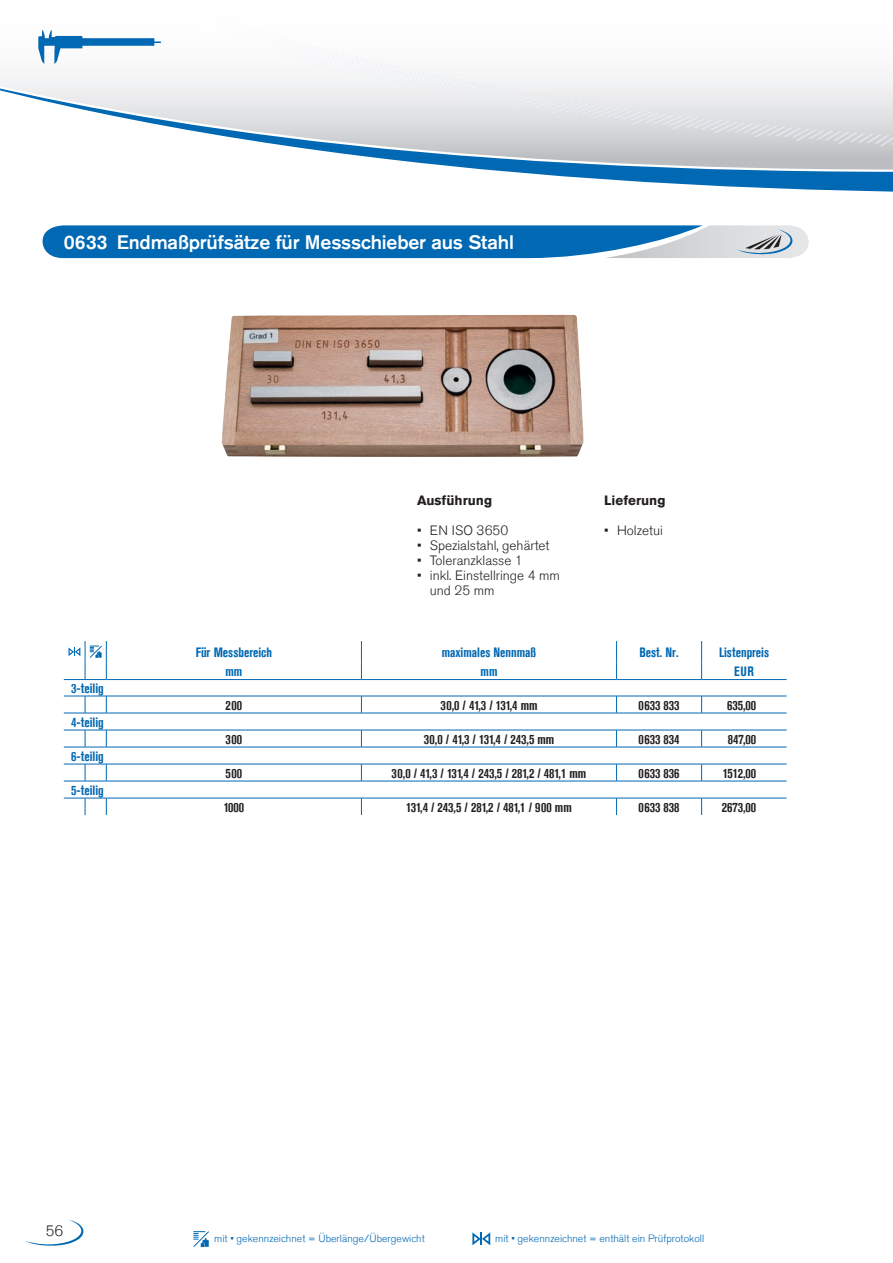
<style>
.page{position:relative;width:893px;height:1263px;background:#fff}
.page>*{position:absolute;margin:0;border:0;box-sizing:border-box;transform-origin:0 0}
.t1{font:500 19.5px "Akzidenz Grotesk Std";letter-spacing:-.01em;color:#fff}
.t2{font:300 15px "Akzidenz Grotesk Std";color:#231f20}
.t3{font:700 condensed 13.5px "Akzidenz Grotesk Std";color:#231f20}
.t4{font:700 condensed 13.5px "Akzidenz Grotesk Std";color:#0168b3}
.t5{font:300 13.5px/15px "Akzidenz Grotesk Std";color:#231f20}
.t6{font:700 13.5px "Akzidenz Grotesk Std";color:#231f20}
.t7{font:300 13.5px "Akzidenz Grotesk Std";letter-spacing:.02em;color:#231f20}
.t8{font:300 10.5px "Akzidenz Grotesk Std";color:#0168b3}
</style>
<div class="page">
<div style="left:0;top:68px;width:893px;height:10px;background:#f5f5f6"></div>
<svg style="left:0;top:78px;width:893px;height:114px"></svg>
<svg style="left:38px;top:30px;width:123px;height:34px"></svg>
<img style="left:469px;top:82px;width:106px;height:31px">
<img style="left:575px;top:100px;width:195px;height:34px">
<div style="left:363px;top:58px;width:106px;height:38px;background:#f2f3f5"></div>
<img style="left:97px;top:30px;width:64px;height:5px">
<svg style="left:25px;top:1219px;width:59px;height:27px"></svg>
<svg style="left:193px;top:1231px;width:16px;height:16px"></svg>
<svg style="left:472px;top:1232px;width:18px;height:13px"></svg>
<img style="left:222px;top:315px;width:361px;height:142px">
<svg style="left:43px;top:225px;width:766px;height:33px;background:#3282bd"></svg>
<hr style="left:702px;top:798px;width:85px;height:1px;background:#0168b3">
<hr style="left:617px;top:798px;width:85px;height:1px;background:#0168b3">
<svg style="left:701px;top:798px;width:1px;height:17px"></svg>
<hr style="left:361px;top:798px;width:256px;height:1px;background:#0168b3">
<svg style="left:616px;top:798px;width:1px;height:17px"></svg>
<hr style="left:106px;top:798px;width:255px;height:1px;background:#0168b3">
<svg style="left:361px;top:798px;width:1px;height:17px"></svg>
<svg style="left:64px;top:798px;width:43px;height:17px"></svg>
<hr style="left:702px;top:764px;width:85px;height:1px;background:#0168b3">
<hr style="left:617px;top:764px;width:85px;height:1px;background:#0168b3">
<svg style="left:701px;top:764px;width:1px;height:17px"></svg>
<hr style="left:361px;top:764px;width:256px;height:1px;background:#0168b3">
<svg style="left:616px;top:764px;width:1px;height:17px"></svg>
<hr style="left:106px;top:764px;width:255px;height:1px;background:#0168b3">
<svg style="left:361px;top:764px;width:1px;height:17px"></svg>
<hr style="left:106px;top:781px;width:255px;height:1px;background:#0168b3">
<hr style="left:361px;top:781px;width:256px;height:1px;background:#0168b3">
<hr style="left:617px;top:781px;width:85px;height:1px;background:#0168b3">
<hr style="left:702px;top:781px;width:85px;height:1px;background:#0168b3">
<svg style="left:64px;top:764px;width:43px;height:18px"></svg>
<hr style="left:702px;top:730px;width:85px;height:1px;background:#0168b3">
<hr style="left:617px;top:730px;width:85px;height:1px;background:#0168b3">
<svg style="left:701px;top:730px;width:1px;height:17px"></svg>
<hr style="left:361px;top:730px;width:256px;height:1px;background:#0168b3">
<svg style="left:616px;top:730px;width:1px;height:17px"></svg>
<hr style="left:106px;top:730px;width:255px;height:1px;background:#0168b3">
<svg style="left:361px;top:730px;width:1px;height:17px"></svg>
<hr style="left:106px;top:747px;width:255px;height:1px;background:#0168b3">
<hr style="left:361px;top:747px;width:256px;height:1px;background:#0168b3">
<hr style="left:617px;top:747px;width:85px;height:1px;background:#0168b3">
<hr style="left:702px;top:747px;width:85px;height:1px;background:#0168b3">
<svg style="left:64px;top:730px;width:43px;height:18px"></svg>
<hr style="left:702px;top:696px;width:85px;height:1px;background:#0168b3">
<hr style="left:617px;top:696px;width:85px;height:1px;background:#0168b3">
<svg style="left:701px;top:696px;width:1px;height:17px"></svg>
<hr style="left:361px;top:696px;width:256px;height:1px;background:#0168b3">
<svg style="left:616px;top:696px;width:1px;height:17px"></svg>
<hr style="left:106px;top:696px;width:255px;height:1px;background:#0168b3">
<svg style="left:361px;top:696px;width:1px;height:17px"></svg>
<hr style="left:106px;top:713px;width:255px;height:1px;background:#0168b3">
<hr style="left:361px;top:713px;width:256px;height:1px;background:#0168b3">
<hr style="left:617px;top:713px;width:85px;height:1px;background:#0168b3">
<hr style="left:702px;top:713px;width:85px;height:1px;background:#0168b3">
<svg style="left:64px;top:696px;width:43px;height:18px"></svg>
<hr style="left:702px;top:679px;width:85px;height:1px;background:#0168b3">
<hr style="left:617px;top:679px;width:85px;height:1px;background:#0168b3">
<hr style="left:361px;top:679px;width:256px;height:1px;background:#0168b3">
<hr style="left:106px;top:679px;width:255px;height:1px;background:#0168b3">
<svg style="left:701px;top:641px;width:1px;height:38px"></svg>
<svg style="left:616px;top:641px;width:1px;height:38px"></svg>
<svg style="left:361px;top:641px;width:1px;height:38px"></svg>
<svg style="left:64px;top:641px;width:43px;height:39px"></svg>
<h1 class="t1" style="left:64px;top:230px;width:452px">0633 Endmaßprüfsätze für Messschieber aus Stahl</h1>
<p class="t6" style="left:417px;top:492px;width:77px">Ausführung</p>
<p class="t7" style="left:417px;top:522px;width:93px">• EN ISO 3650</p>
<p class="t5" style="left:417px;top:538px;width:134px">• Spezialstahl, gehärtet</p>
<p class="t5" style="left:417px;top:553px;width:107px">• Toleranzklasse 1</p>
<p class="t5" style="left:430px;top:568px;width:131px;text-indent:-13px">• inkl. Einstellringe 4 mm und 25 mm</p>
<p class="t6" style="left:604px;top:492px;width:63px">Lieferung</p>
<p class="t5" style="left:604px;top:523px;width:60px">• Holzetui</p>
<p class="t4" style="left:71px;top:680px;width:34px">3-teilig</p>
<p class="t4" style="left:71px;top:714px;width:34px">4-teilig</p>
<p class="t4" style="left:71px;top:748px;width:34px">6-teilig</p>
<p class="t4" style="left:71px;top:782px;width:34px">5-teilig</p>
<p class="t4" style="left:196px;top:644px;width:78px">Für Messbereich</p>
<p class="t4" style="left:442px;top:644px;width:96px">maximales Nennmaß</p>
<p class="t4" style="left:639px;top:644px;width:41px">Best. Nr.</p>
<p class="t4" style="left:719px;top:644px;width:52px">Listenpreis</p>
<p class="t4" style="left:225px;top:664px;width:18px">mm</p>
<p class="t4" style="left:481px;top:664px;width:18px">mm</p>
<p class="t4" style="left:734px;top:664px;width:21px">EUR</p>
<p class="t3" style="left:226px;top:697px;width:18px">200</p>
<p class="t3" style="left:440px;top:697px;width:99px">30,0 / 41,3 / 131,4 mm</p>
<p class="t3" style="left:639px;top:697px;width:43px">0633 833</p>
<p class="t3" style="left:727px;top:697px;width:31px">635,00</p>
<p class="t3" style="left:226px;top:731px;width:18px">300</p>
<p class="t3" style="left:424px;top:731px;width:132px">30,0 / 41,3 / 131,4 / 243,5 mm</p>
<p class="t3" style="left:639px;top:731px;width:43px">0633 834</p>
<p class="t3" style="left:728px;top:731px;width:30px">847,00</p>
<p class="t3" style="left:226px;top:765px;width:18px">500</p>
<p class="t3" style="left:392px;top:765px;width:196px">30,0 / 41,3 / 131,4 / 243,5 / 281,2 / 481,1 mm</p>
<p class="t3" style="left:639px;top:765px;width:43px">0633 836</p>
<p class="t3" style="left:723px;top:765px;width:35px">1512,00</p>
<p class="t3" style="left:224px;top:799px;width:22px">1000</p>
<p class="t3" style="left:406px;top:799px;width:167px">131,4 / 243,5 / 281,2 / 481,1 / 900 mm</p>
<p class="t3" style="left:639px;top:799px;width:43px">0633 838</p>
<p class="t3" style="left:722px;top:799px;width:36px">2673,00</p>
<p class="t2" style="left:46px;top:1222px;width:19px">56</p>
<p class="t8" style="left:214px;top:1233px;width:212px">mit • gekennzeichnet = Überlänge/Übergewicht</p>
<p class="t8" style="left:495px;top:1233px;width:210px">mit • gekennzeichnet = enthält ein Prüfprotokoll</p>
</div>
